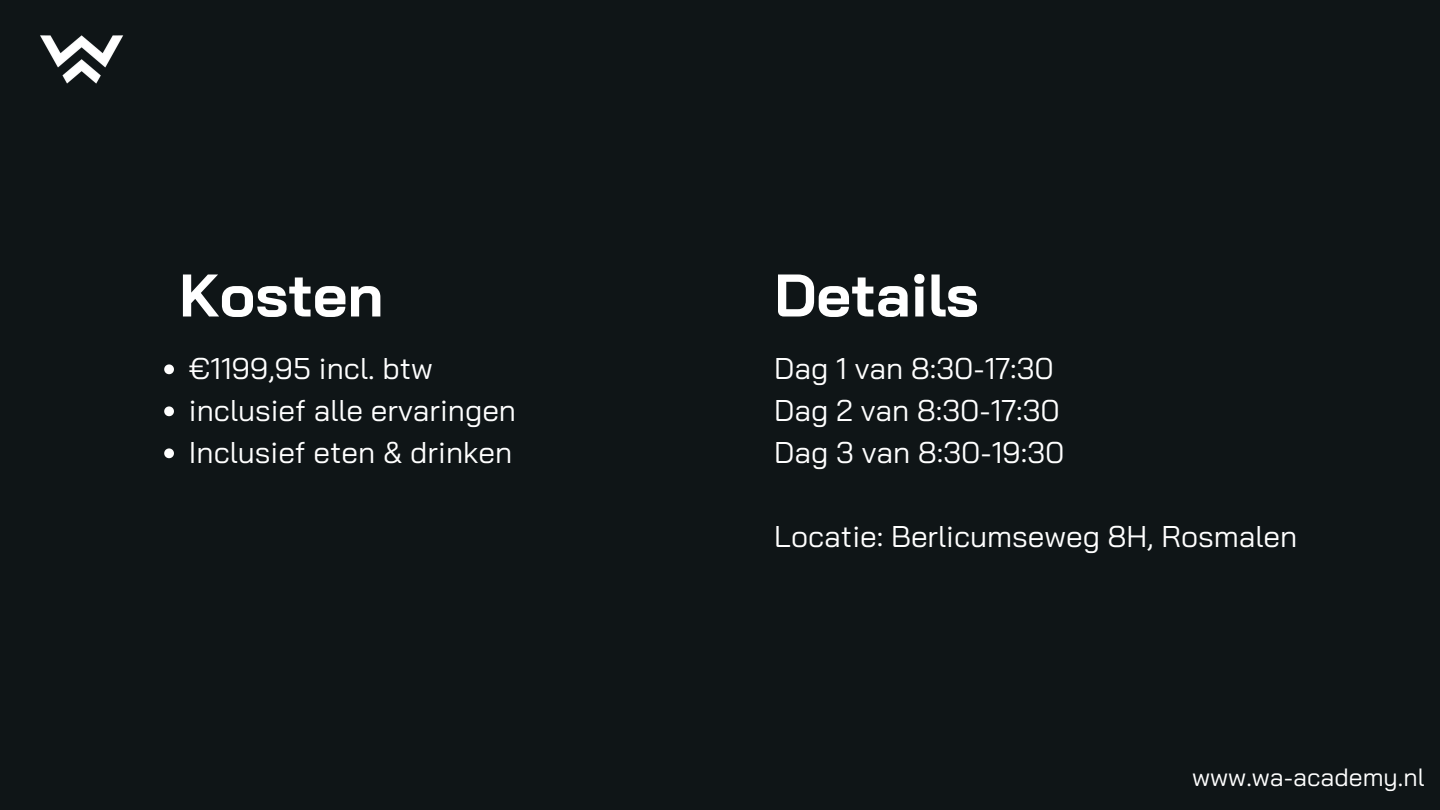
<style>
.page{position:relative;width:1440px;height:810px;background:#0f1517}
.page>*{position:absolute;margin:0;border:0;box-sizing:border-box;transform-origin:0 0}
.t1{font:700 60px "Bai Jamjuree";color:#fff}
.t2{font:30px/42px "Bai Jamjuree";color:#fff}
.t3{font:25px "Bai Jamjuree";color:#fff}
</style>
<div class="page">
<img style="left:40px;top:35px;width:84px;height:49px">
<svg style="left:164px;top:364px;width:10px;height:10px"></svg>
<svg style="left:164px;top:406px;width:10px;height:10px"></svg>
<svg style="left:164px;top:448px;width:10px;height:10px"></svg>
<h1 class="t1" style="left:179px;top:257px;width:206px">Kosten</h1>
<h2 class="t2" style="left:189px;top:346px;width:245px">€1199,95 incl. btw</h2>
<h1 class="t2" style="left:189px;top:388px;width:329px">inclusief alle ervaringen</h1>
<h2 class="t2" style="left:189px;top:430px;width:325px">Inclusief eten &amp; drinken</h2>
<h2 class="t1" style="left:774px;top:257px;width:206px">Details</h2>
<h2 class="t2" style="left:774px;top:346px;width:292px">Dag 1 van 8:30-17:30<br>Dag 2 van 8:30-17:30<br>Dag 3 van 8:30-19:30</h2>
<p class="t2" style="left:774px;top:514px;width:525px">Locatie: Berlicumseweg 8H, Rosmalen</p>
<h2 class="t3" style="left:1192px;top:761px;width:234px">www.wa-academy.nl</h2>
</div>
